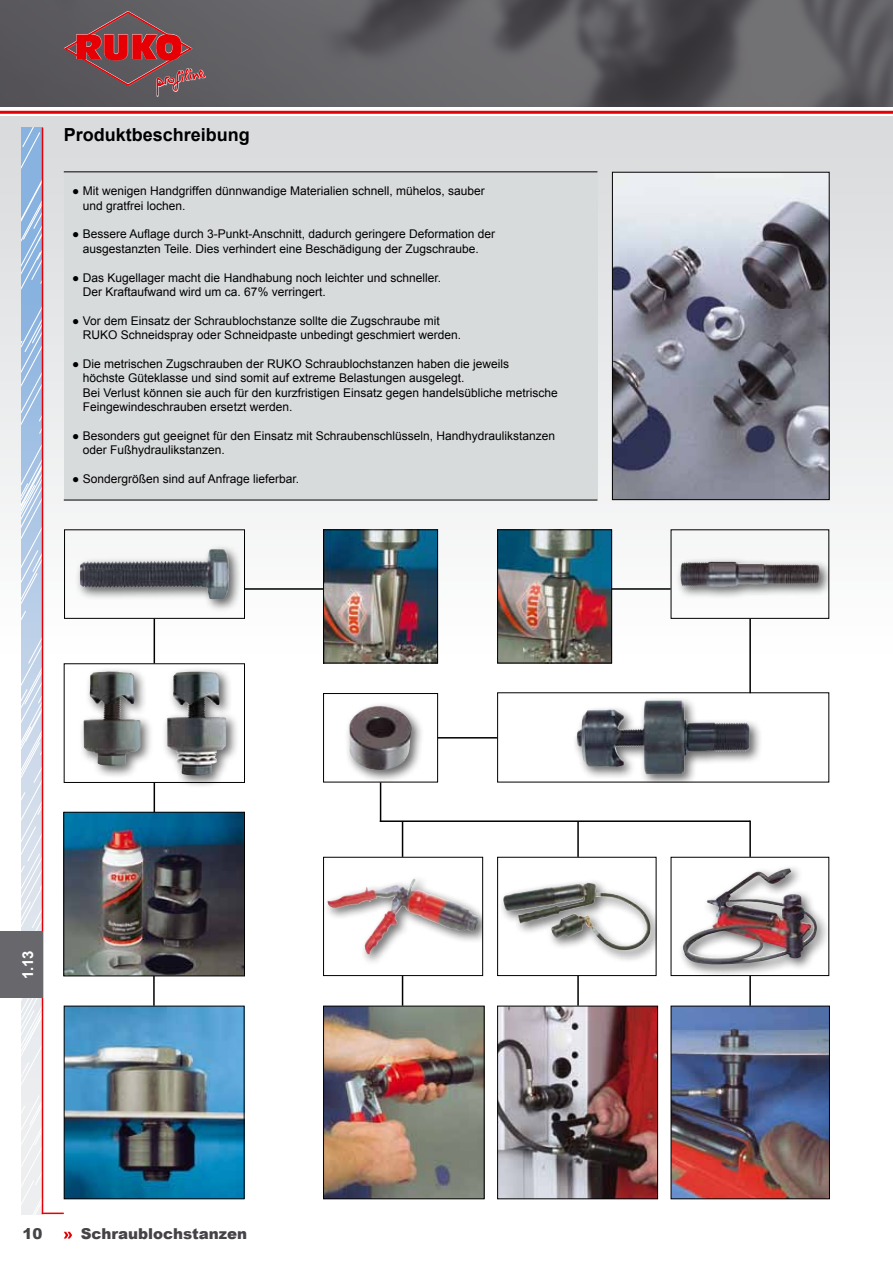
<style>
.page{position:relative;width:893px;height:1263px;background:#fff}
.page>*{position:absolute;margin:0;border:0;box-sizing:border-box;transform-origin:0 0}
.t1{font:700 18px "Arial";color:#000}
.t2{font:900 15px "Arial";color:#454347}
.t3{font:700 15px "Arial";color:#fff}
.t4{font:12px/14.4px "Arial";color:#000}
</style>
<div class="page">
<div style="left:0;top:117px;width:893px;height:1146px;background:linear-gradient(to bottom,#e2e4e5,#fff)"></div>
<svg style="left:0;top:110px;width:893px;height:1px"></svg>
<img style="left:0;top:0;width:893px;height:106px">
<hr style="left:0;top:111px;width:893px;height:3px;background:#e60005">
<div style="left:156px;top:68px;width:52px;height:29px;background:#5f5e61"></div>
<svg style="left:64px;top:11px;width:141px;height:85px;background:#7f4d51"></svg>
<svg style="left:21px;top:128px;width:21px;height:1086px;background:#c4d3e7"></svg>
<hr style="left:42px;top:128px;width:1px;height:1086px;background:#e60005">
<hr style="left:42px;top:1212px;width:22px;height:2px;background:#e60005">
<svg style="left:64px;top:1232px;width:8px;height:6px"></svg>
<div style="left:0;top:931px;width:43px;height:67px;background:#68676c"></div>
<div style="left:64px;top:663px;width:181px;height:120px;border:1px solid #000"></div>
<img style="left:66px;top:1008px;width:176px;height:189px">
<div style="left:64px;top:1006px;width:180px;height:193px;border:1px solid #000"></div>
<img style="left:325px;top:1008px;width:158px;height:189px">
<div style="left:323px;top:1006px;width:162px;height:193px;border:1px solid #000"></div>
<img style="left:499px;top:1008px;width:157px;height:189px">
<div style="left:497px;top:1006px;width:161px;height:193px;border:1px solid #000"></div>
<img style="left:673px;top:1008px;width:155px;height:189px">
<div style="left:671px;top:1006px;width:159px;height:193px;border:1px solid #000"></div>
<div style="left:79px;top:667px;width:75px;height:112px;background:#000;opacity:.6"></div>
<img style="left:84px;top:671px;width:56px;height:95px">
<div style="left:162px;top:667px;width:77px;height:122px;background:#000;opacity:.6"></div>
<img style="left:167px;top:671px;width:59px;height:104px">
<img style="left:499px;top:531px;width:111px;height:130px">
<div style="left:497px;top:529px;width:115px;height:134px;border:1px solid #000"></div>
<img style="left:325px;top:531px;width:111px;height:130px">
<div style="left:323px;top:529px;width:115px;height:134px;border:1px solid #000"></div>
<div style="left:324px;top:875px;width:159px;height:92px;background:#000;opacity:.6"></div>
<img style="left:327px;top:878px;width:152px;height:76px">
<div style="left:323px;top:857px;width:160px;height:119px;border:1px solid #000"></div>
<div style="left:498px;top:878px;width:158px;height:85px;background:#000;opacity:.6"></div>
<img style="left:503px;top:884px;width:144px;height:63px">
<div style="left:497px;top:857px;width:159px;height:119px;border:1px solid #000"></div>
<div style="left:678px;top:864px;width:151px;height:111px;background:#000;opacity:.6"></div>
<img style="left:682px;top:868px;width:135px;height:96px">
<img style="left:65px;top:814px;width:178px;height:160px">
<div style="left:63px;top:812px;width:182px;height:164px;border:1px solid #000"></div>
<div style="left:345px;top:701px;width:80px;height:81px;background:#000;opacity:.6"></div>
<img style="left:349px;top:706px;width:63px;height:64px">
<div style="left:323px;top:693px;width:115px;height:89px;border:1px solid #000"></div>
<div style="left:572px;top:695px;width:191px;height:87px;background:#000;opacity:.6"></div>
<img style="left:576px;top:701px;width:174px;height:73px">
<div style="left:676px;top:556px;width:153px;height:44px;background:#000;opacity:.6"></div>
<img style="left:680px;top:561px;width:90px;height:26px">
<div style="left:671px;top:529px;width:158px;height:90px;border:1px solid #000"></div>
<div style="left:75px;top:544px;width:168px;height:68px;background:#000;opacity:.6"></div>
<img style="left:80px;top:549px;width:130px;height:38px">
<div style="left:64px;top:529px;width:181px;height:90px;border:1px solid #000"></div>
<hr style="left:245px;top:588px;width:79px;height:2px;background:#000">
<hr style="left:611px;top:588px;width:60px;height:2px;background:#000">
<hr style="left:438px;top:737px;width:59px;height:1px;background:#000">
<hr style="left:380px;top:820px;width:370px;height:2px;background:#000">
<hr style="left:154px;top:619px;width:1px;height:44px;background:#000">
<hr style="left:154px;top:782px;width:1px;height:30px;background:#000">
<hr style="left:153px;top:976px;width:2px;height:30px;background:#000">
<hr style="left:402px;top:976px;width:1px;height:30px;background:#000">
<hr style="left:402px;top:821px;width:1px;height:36px;background:#000">
<hr style="left:380px;top:782px;width:1px;height:40px;background:#000">
<hr style="left:577px;top:821px;width:2px;height:36px;background:#000">
<hr style="left:577px;top:976px;width:2px;height:30px;background:#000">
<hr style="left:749px;top:820px;width:2px;height:37px;background:#000">
<hr style="left:749px;top:619px;width:2px;height:74px;background:#000">
<hr style="left:749px;top:976px;width:2px;height:30px;background:#000">
<img style="left:614px;top:174px;width:214px;height:324px">
<div style="left:612px;top:172px;width:218px;height:328px;border:1px solid #000"></div>
<div style="left:64px;top:171px;width:533px;height:329px;background:#d8dbdc"></div>
<hr style="left:64px;top:171px;width:533px;height:1px;background:#000">
<hr style="left:64px;top:500px;width:533px;height:1px;background:#000">
<h1 class="t1" style="left:64px;top:122px;width:188px">Produktbeschreibung</h1>
<p class="t4" style="left:83px;top:184px;width:403px;text-indent:-11px">● Mit wenigen Handgriffen dünnwandige Materialien schnell, mühelos, sauber und gratfrei lochen.</p>
<p class="t4" style="left:72px;top:227px;width:424px;text-align:center">● Bessere Auflage durch 3-Punkt-Anschnitt, dadurch geringere Deformation der ausgestanzten Teile. Dies verhindert eine Beschädigung der Zugschraube.</p>
<p class="t4" style="left:83px;top:270px;width:360px;text-indent:-11px">● Das Kugellager macht die Handhabung noch leichter und schneller.<br>Der Kraftaufwand wird um ca. 67% verringert.</p>
<p class="t4" style="left:83px;top:313px;width:380px;text-indent:-11px">● Vor dem Einsatz der Schraublochstanze sollte die Zugschraube mit<br>RUKO Schneidspray oder Schneidpaste unbedingt geschmiert werden.</p>
<p class="t4" style="left:83px;top:357px;width:476px;text-indent:-11px">● Die metrischen Zugschrauben der RUKO Schraublochstanzen haben die jeweils<br>höchste Güteklasse und sind somit auf extreme Belastungen ausgelegt.<br>Bei Verlust können sie auch für den kurzfristigen Einsatz gegen handelsübliche metrische Feingewindeschrauben ersetzt werden.</p>
<p class="t4" style="left:83px;top:429px;width:474px;text-indent:-11px">● Besonders gut geeignet für den Einsatz mit Schraubenschlüsseln, Handhydraulikstanzen oder Fußhydraulikstanzen.</p>
<p class="t4" style="left:72px;top:472px;width:228px">● Sondergrößen sind auf Anfrage lieferbar.</p>
<p class="t3" style="left:18px;top:979px;width:31px;rotate:-90deg">1.13</p>
<p class="t2" style="left:23px;top:1222px;width:22px">10</p>
<p class="t2" style="left:81px;top:1222px;width:168px">Schraublochstanzen</p>
</div>
